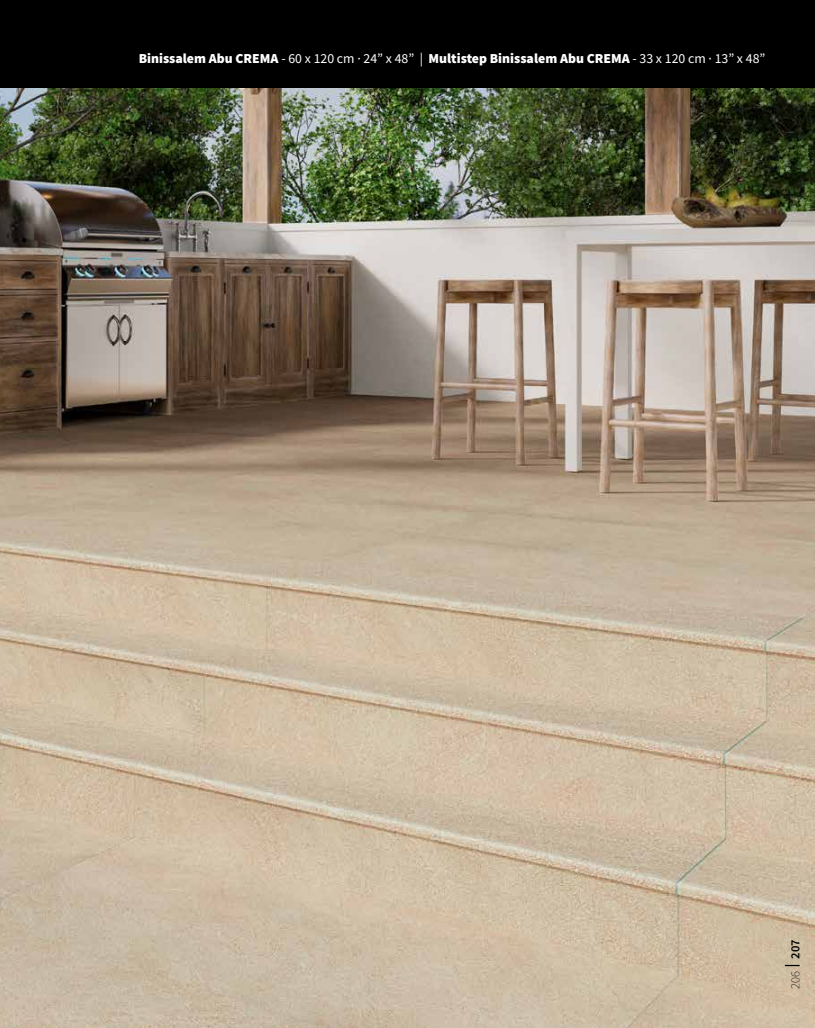
<style>
.page{position:relative;width:815px;height:1028px;background:#000}
.page>*{position:absolute;margin:0;border:0;box-sizing:border-box;transform-origin:0 0}
.t1{font:900 13.75px "Source Sans Pro";color:#fff}
.t2{font:600 12.5px "Source Sans Pro";color:#000}
.t3{font:200 12.5px "Source Sans Pro";color:#000}
.s1{font-weight:400}
</style>
<div class="page">
<img style="left:0;top:89px;width:815px;height:939px">
<svg style="left:785px;top:964px;width:15px;height:2px"></svg>
<p class="t1" style="left:139px;top:49px;width:628px">Binissalem Abu CREMA <span class="s1">- 60 x 120 cm · 24” x 48” |</span> Multistep Binissalem Abu CREMA <span class="s1">- 33 x 120 cm · 13” x 48”</span></p>
<p class="t2" style="left:787px;top:958px;width:21px;rotate:-90deg">207</p>
<p class="t3" style="left:788px;top:989px;width:19px;rotate:-90deg">206</p>
</div>
